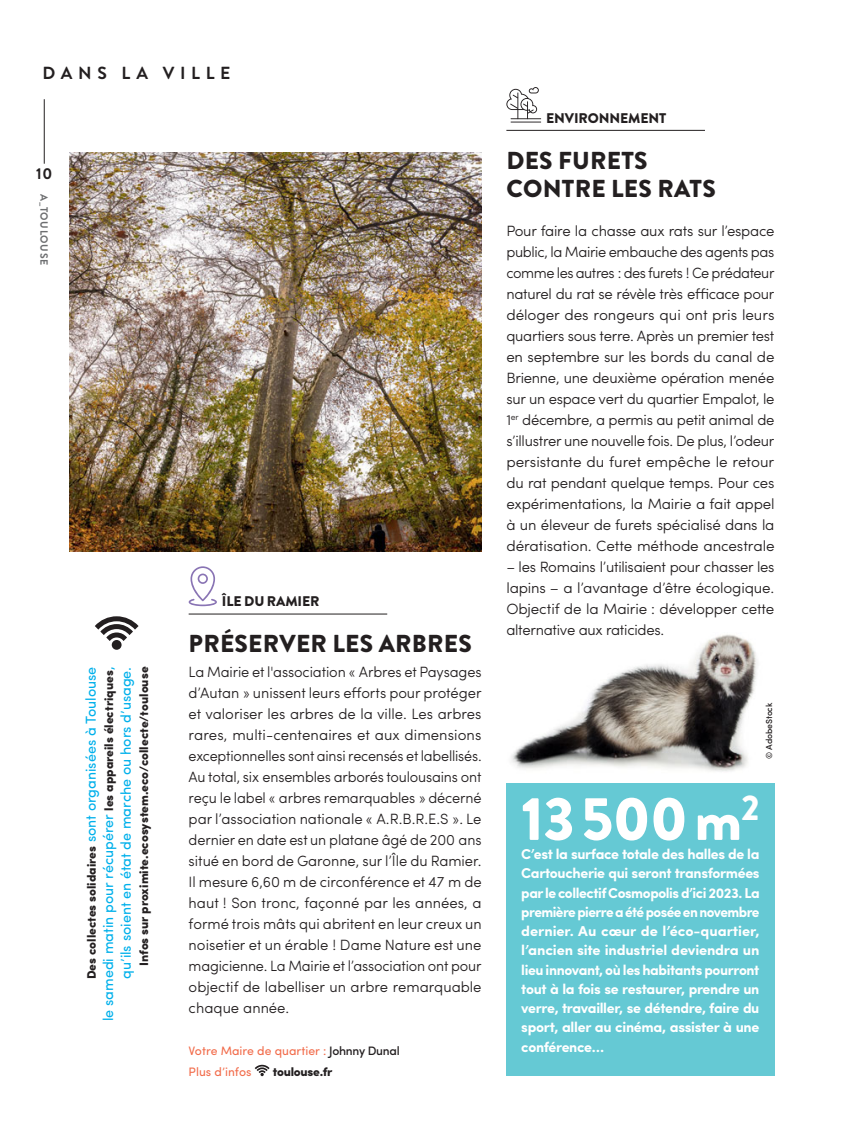
<style>
.page{position:relative;width:844px;height:1141px;background:#fff}
.page>*{position:absolute;margin:0;border:0;box-sizing:border-box;transform-origin:0 0}
.t1{font:900 61.25px "Brandon Grotesque";color:#fff}
.t2{font:900 24.5px/28px "Brandon Grotesque";letter-spacing:.01em;color:#231f20}
.t3{font:700 17.5px "Brandon Grotesque";letter-spacing:.32em;color:#231f20}
.t4{font:700 15.75px "Brandon Grotesque";color:#231f20}
.t5{font:300 14.88px/21px "Sofia Pro";letter-spacing:-.005em;color:#231f20;text-align:justify}
.t6{font:700 14.35px/19.2px "Sofia Pro";letter-spacing:-.02em;color:#fff;text-align:justify}
.t7{font:14.35px/17.5px "Sofia Pro";color:#00b0eb;text-align:right}
.t8{font:900 14px "Brandon Grotesque";letter-spacing:-.01em;color:#231f20}
.t9{font:900 12.25px "Sofia Pro";color:#231f20}
.t10{font:12.25px/21px "Sofia Pro";color:#f26c4b}
.t11{font:900 12.25px "Sofia Pro";letter-spacing:-.02em;color:#231f20}
.t12{font:700 10.5px "Brandon Grotesque";letter-spacing:.06em;color:#6d6e70}
.t13{font:500 8.75px "Sofia Pro";letter-spacing:-.01em;color:#231f20}
.s1{font-weight:900;font-size:12.25px;color:#231f20}
.s2{font-weight:500;color:#231f20}
</style>
<div class="page">
<img style="left:69px;top:152px;width:412px;height:399px">
<hr style="left:189px;top:614px;width:198px;height:1px;background:#231f20">
<div style="left:506px;top:782px;width:268px;height:294px;background:#65c9d4"></div>
<svg style="left:254px;top:1065px;width:15px;height:11px"></svg>
<svg style="left:189px;top:566px;width:28px;height:40px"></svg>
<img style="left:511px;top:634px;width:246px;height:138px">
<hr style="left:506px;top:130px;width:198px;height:1px;background:#231f20">
<hr style="left:510px;top:118px;width:31px;height:1px;background:#231f20">
<hr style="left:510px;top:122px;width:31px;height:1px;background:#231f20">
<svg style="left:506px;top:87px;width:32px;height:32px"></svg>
<div style="left:112px;top:640px;width:9px;height:10px;background:#231f20;border-radius:50%"></div>
<svg style="left:95px;top:616px;width:43px;height:25px"></svg>
<hr style="left:44px;top:99px;width:1px;height:65px;background:#231f20">
<p class="t3" style="left:43px;top:63px;width:189px">DANS LA VILLE</p>
<p class="t4" style="left:36px;top:164px;width:18px">10</p>
<p class="t12" style="left:50px;top:194px;width:72px;rotate:90deg">A_TOULOUSE</p>
<p class="t7" style="left:83px;top:1021px;width:356px;rotate:-90deg"><span class="s1">Des collectes solidaires</span> sont organisées à Toulouse<br>le samedi matin pour récupérer <span class="s1">les appareils électriques</span>, qu’ils soient en état de marche ou hors d’usage.</p>
<p class="t9" style="left:139px;top:966px;width:301px;rotate:-90deg">Infos sur proximite.ecosystem.eco/collecte/toulouse</p>
<p class="t8" style="left:222px;top:593px;width:99px">ÎLE DU RAMIER</p>
<h2 class="t2" style="left:189px;top:630px;width:284px">PRÉSERVER LES ARBRES</h2>
<p class="t5" style="left:189px;top:663px;width:294px">La Mairie et l'association « Arbres et Paysages d’Autan » unissent leurs efforts pour protéger et valoriser les arbres de la ville. Les arbres rares, multi-centenaires et aux dimensions exceptionnelles sont ainsi recensés et labellisés.<br>Au total, six ensembles arborés toulousains ont reçu le label « arbres remarquables » décerné par l’association nationale « A.R.B.R.E.S ». Le dernier en date est un platane âgé de 200 ans situé en bord de Garonne, sur l’Île du Ramier.<br>Il mesure 6,60 m de circonférence et 47 m de haut ! Son tronc, façonné par les années, a formé trois mâts qui abritent en leur creux un noisetier et un érable ! Dame Nature est une magicienne. La Mairie et l’association ont pour objectif de labelliser un arbre remarquable chaque année.</p>
<p class="t10" style="left:189px;top:1042px;width:212px">Votre Maire de quartier : <span class="s2">Johnny Dunal<br></span>Plus d’infos</p>
<p class="t11" style="left:273px;top:1067px;width:61px">toulouse.fr</p>
<p class="t8" style="left:546px;top:110px;width:121px">ENVIRONNEMENT</p>
<h2 class="t2" style="left:506px;top:147px;width:211px">DES FURETS<br>CONTRE LES RATS</h2>
<p class="t5" style="left:506px;top:222px;width:270px">Pour faire la chasse aux rats sur l’espace public, la Mairie embauche des agents pas comme les autres : des furets ! Ce prédateur naturel du rat se révèle très efficace pour déloger des rongeurs qui ont pris leurs quartiers sous terre. Après un premier test en septembre sur les bords du canal de Brienne, une deuxième opération menée sur un espace vert du quartier Empalot, le 1<sup>er</sup> décembre, a permis au petit animal de s’illustrer une nouvelle fois. De plus, l’odeur persistante du furet empêche le retour du rat pendant quelque temps. Pour ces expérimentations, la Mairie a fait appel à un éleveur de furets spécialisé dans la dératisation. Cette méthode ancestrale</p>
<p class="t5" style="left:506px;top:558px;width:269px">– les Romains l’utilisaient pour chasser les lapins – a l’avantage d’être écologique.<br>Objectif de la Mairie : développer cette alternative aux raticides.</p>
<p class="t13" style="left:765px;top:759px;width:57px;rotate:-90deg">©- AdobeStock</p>
<h1 class="t1" style="left:521px;top:783px;width:240px">13 500 m<sup>2</sup></h1>
<p class="t6" style="left:521px;top:846px;width:240px">C’est la surface totale des halles de la Cartoucherie qui seront transformées par le collectif Cosmopolis d’ici 2023. La première pierre a été posée en novembre dernier. Au cœur de l’éco-quartier, l’ancien site industriel deviendra un lieu innovant, où les habitants pourront tout à la fois se restaurer, prendre un verre, travailler, se détendre, faire du sport, aller au cinéma, assister à une conférence…</p>
</div>
